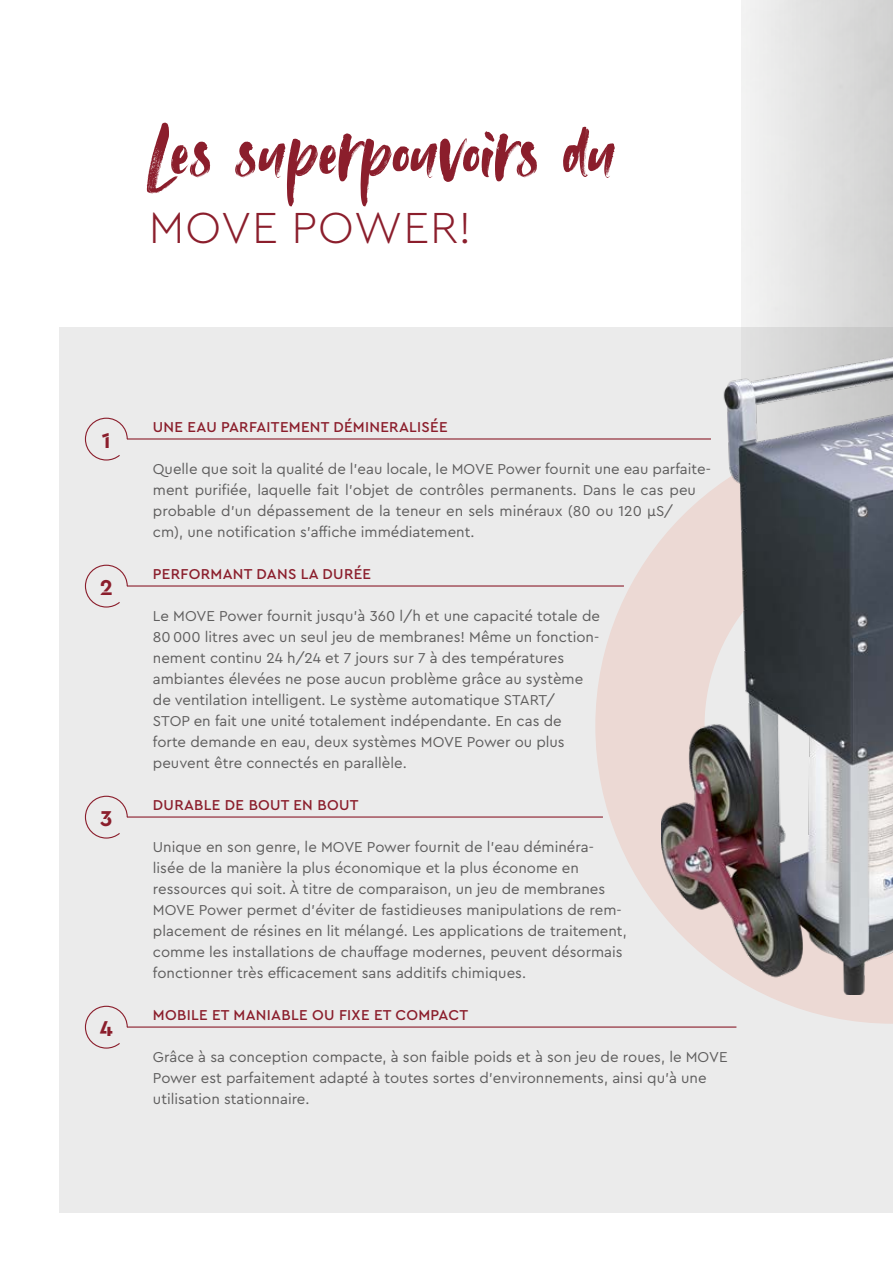
<style>
.page{position:relative;width:893px;height:1263px;background:#fff}
.page>*{position:absolute;margin:0;border:0;box-sizing:border-box;transform-origin:0 0}
.Auszeichnungstext_gr{font:83.55px "Avallon";color:#8b1e2c}
.Auszeichnungstext_gr-2{font:300 45.6px "Cera PRO";letter-spacing:.02em;color:#8b1e2c}
.Grundtext_Einleitung{font:700 22.5px "Cera Stencil PRO";color:#8b1e2c}
.Grundtext_Einleitung-2{font:15px/21px "Cera PRO";color:#5f5e5e}
.Grundtext_Zwischenti{font:500 15px "Cera PRO";letter-spacing:.02em;color:#8b1e2c}
</style>
<div class="page">
<div style="left:60px;top:327px;width:833px;height:885px;background:#e9e9e9"></div>
<svg style="left:595px;top:540px;width:298px;height:484px"></svg>
<hr style="left:127px;top:438px;width:584px;height:2px;background:#8b1e2c">
<svg style="left:84px;top:417px;width:44px;height:44px"></svg>
<hr style="left:127px;top:585px;width:497px;height:2px;background:#8b1e2c">
<svg style="left:84px;top:564px;width:44px;height:44px"></svg>
<hr style="left:127px;top:816px;width:476px;height:2px;background:#8b1e2c">
<svg style="left:84px;top:795px;width:44px;height:44px"></svg>
<hr style="left:127px;top:1026px;width:609px;height:2px;background:#8b1e2c">
<svg style="left:84px;top:1005px;width:44px;height:44px"></svg>
<img style="left:661px;top:345px;width:232px;height:650px">
<p class="Auszeichnungstext_gr" style="left:148px;top:98px;width:468px">Les superpouvoirs du</p>
<p class="Auszeichnungstext_gr-2" style="left:149px;top:197px;width:324px">MOVE POWER!</p>
<p class="Grundtext_Einleitung" style="left:102px;top:425px;width:11px">1</p>
<p class="Grundtext_Einleitung" style="left:100px;top:572px;width:15px">2</p>
<p class="Grundtext_Einleitung" style="left:100px;top:803px;width:14px">3</p>
<p class="Grundtext_Einleitung" style="left:100px;top:1013px;width:14px">4</p>
<p class="Grundtext_Zwischenti" style="left:153px;top:417px;width:296px">UNE EAU PARFAITEMENT DÉMINERALISÉE</p>
<p class="Grundtext_Einleitung-2" style="left:153px;top:458px;width:559px">Quelle que soit la qualité de l’eau locale, le MOVE Power fournit une eau parfaite&shy;ment purifiée, laquelle fait l’objet de contrôles permanents. Dans le cas peu probable d’un dépassement de la teneur en sels minéraux (80 ou 120 µS/<br>cm), une notification s’affiche immédiatement.</p>
<p class="Grundtext_Zwischenti" style="left:153px;top:564px;width:220px">PERFORMANT DANS LA DURÉE</p>
<p class="Grundtext_Einleitung-2" style="left:153px;top:605px;width:449px">Le MOVE Power fournit jusqu’à 360 l/h et une capacité totale de 80 000 litres avec un seul jeu de membranes! Même un fonction&shy;nement continu 24 h/24 et 7 jours sur 7 à des températures ambiantes élevées ne pose aucun problème grâce au système de ventilation intelligent. Le système automatique START/<br>STOP en fait une unité totalement indépendante. En cas de<br>forte demande en eau, deux systèmes MOVE Power ou plus peuvent être connectés en parallèle.</p>
<p class="Grundtext_Zwischenti" style="left:153px;top:795px;width:207px">DURABLE DE BOUT EN BOUT</p>
<p class="Grundtext_Einleitung-2" style="left:153px;top:836px;width:475px">Unique en son genre, le MOVE Power fournit de l’eau déminéra&shy;lisée de la manière la plus économique et la plus économe en ressources qui soit. À titre de comparaison, un jeu de membranes MOVE Power permet d’éviter de fastidieuses manipulations de rem&shy;placement de résines en lit mélangé. Les applications de traitement, comme les installations de chauffage modernes, peuvent désormais fonctionner très efficacement sans additifs chimiques.</p>
<p class="Grundtext_Zwischenti" style="left:153px;top:1005px;width:317px">MOBILE ET MANIABLE OU FIXE ET COMPACT</p>
<p class="Grundtext_Einleitung-2" style="left:153px;top:1046px;width:576px">Grâce à sa conception compacte, à son faible poids et à son jeu de roues, le MOVE<br>Power est parfaitement adapté à toutes sortes d’environnements, ainsi qu’à une utilisation stationnaire.</p>
</div>
